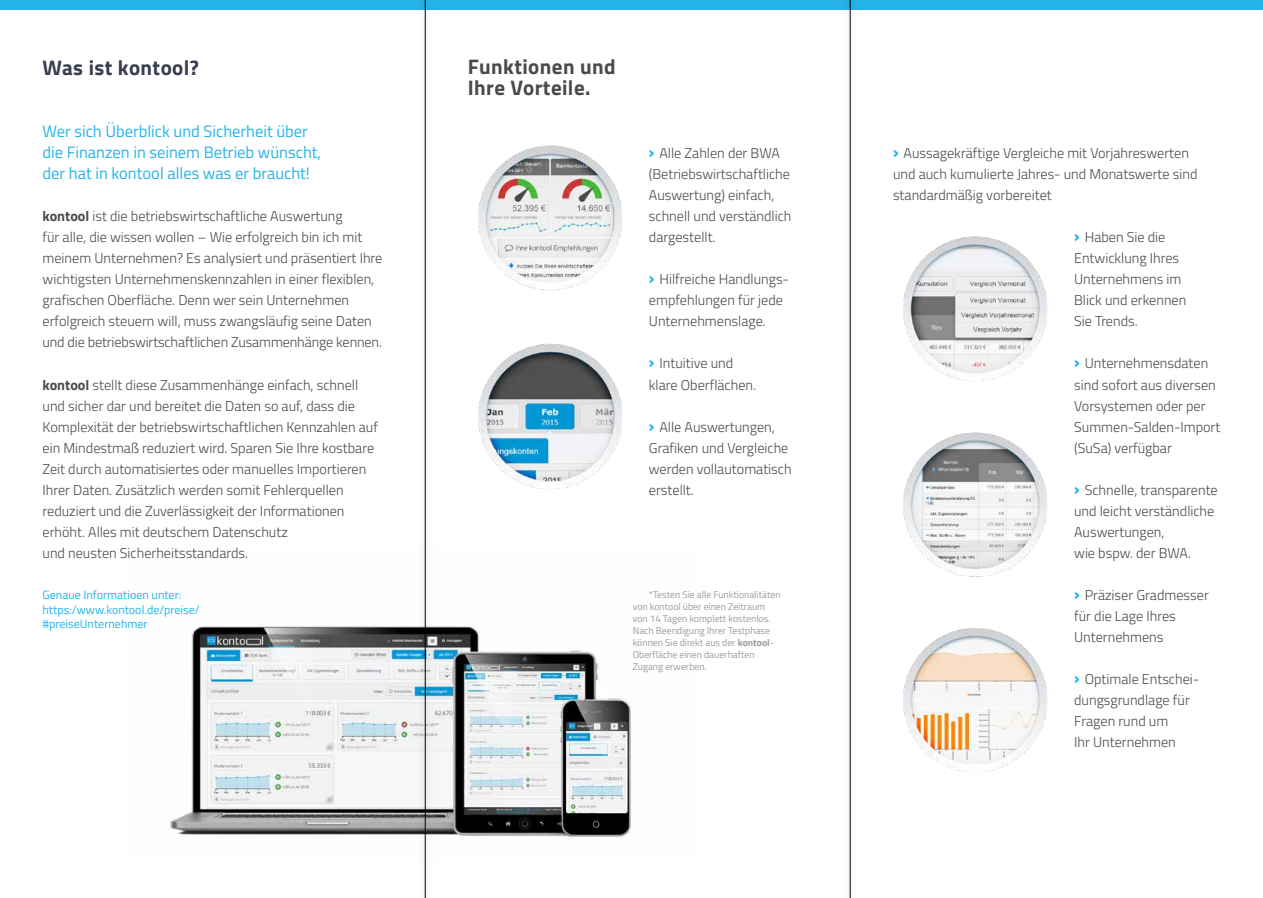
<style>
.page{position:relative;width:1263px;height:898px;background:#fff}
.page>*{position:absolute;margin:0;border:0;box-sizing:border-box;transform-origin:0 0}
.t1{font:700 21px/21px "Titillium Web";letter-spacing:.02em;color:#4a4a49}
.t2{font:700 21px "Titillium Web";letter-spacing:.02em;color:#393d4f}
.t3{font:16.5px/21px "Titillium Web";color:#26b3e8}
.t4{font:300 14.25px/21px "Titillium Web";color:#4a4a49}
.t5{font:12px/14.4px "Titillium Web";color:#26b3e8}
.t6{font:9.75px/12px "Titillium Web";color:#9b9b9a}
.s1{font-weight:700}
.s2{font-weight:700;font-size:18px;color:#26b3e8}
</style>
<div class="page">
<img style="left:170px;top:625px;width:461px;height:213px">
<img style="left:903px;top:628px;width:144px;height:144px">
<div style="left:0;top:0;width:1263px;height:9px;background:#26b3e8"></div>
<div style="left:842px;top:0;width:16px;height:897px;background:#000;opacity:.75"></div>
<hr style="left:850px;top:0;width:1px;height:897px;background:#000">
<img style="left:478px;top:145px;width:144px;height:146px">
<img style="left:478px;top:343px;width:144px;height:146px">
<img style="left:903px;top:432px;width:144px;height:145px">
<img style="left:903px;top:236px;width:144px;height:145px">
<div style="left:417px;top:0;width:17px;height:897px;background:#000;opacity:.75"></div>
<hr style="left:425px;top:0;width:1px;height:897px;background:#000">
<h1 class="t2" style="left:43px;top:51px;width:158px">Was ist kontool?</h1>
<h1 class="t1" style="left:468px;top:55px;width:149px">Funktionen und<br>Ihre Vorteile.</h1>
<p class="t3" style="left:43px;top:120px;width:280px">Wer sich Überblick und Sicherheit über die Finanzen in seinem Betrieb wünscht, der hat in kontool alles was er braucht!</p>
<p class="t4" style="left:43px;top:205px;width:341px"><span class="s1">kontool</span> ist die betriebswirtschaftliche Auswertung<br>für alle, die wissen wollen – Wie erfolgreich bin ich mit meinem Unternehmen? Es analysiert und präsentiert Ihre wichtigsten Unternehmenskennzahlen in einer flexiblen, grafischen Oberfläche. Denn wer sein Unternehmen erfolgreich steuern will, muss zwangsläufig seine Daten und die betriebswirtschaftlichen Zusammenhänge kennen.</p>
<p class="t4" style="left:43px;top:373px;width:337px"><span class="s1">kontool</span> stellt diese Zusammenhänge einfach, schnell und sicher dar und bereitet die Daten so auf, dass die Komplexität der betriebswirtschaftlichen Kennzahlen auf ein Mindestmaß reduziert wird. Sparen Sie Ihre kostbare Zeit durch automatisiertes oder manuelles Importieren Ihrer Daten. Zusätzlich werden somit Fehlerquellen reduziert und die Zuverlässigkeit der Informationen erhöht. Alles mit deutschem Datenschutz<br>und neusten Sicherheitsstandards.</p>
<p class="t4" style="left:649px;top:142px;width:144px"><span class="s2">›</span> Alle Zahlen der BWA (Betriebswirtschaftliche<br>Auswertung) einfach, schnell und verständlich dargestellt.</p>
<p class="t4" style="left:649px;top:268px;width:141px"><span class="s2">›</span> Hilfreiche Handlungs&shy;empfehlungen für jede<br>Unternehmenslage.</p>
<p class="t4" style="left:649px;top:352px;width:109px"><span class="s2">›</span> Intuitive und klare Oberflächen.</p>
<p class="t4" style="left:649px;top:415px;width:144px"><span class="s2">›</span> Alle Auswertungen,<br>Grafiken und Vergleiche werden vollautomatisch erstellt.</p>
<p class="t5" style="left:43px;top:587px;width:159px">Genaue Informatioen unter: https:/www.kontool.de/preise/ #preiseUnternehmer</p>
<p class="t6" style="left:633px;top:587px;width:149px;text-indent:16px">*Testen Sie alle Funktionalitäten von kontool über einen Zeitraum von 14 Tagen komplett kostenlos.<br>Nach Beendigung Ihrer Testphase können Sie direkt aus der <span class="s1">kontool</span>-<br>Oberfläche einen dauerhaften<br>Zugang erwerben.</p>
<p class="t4" style="left:893px;top:142px;width:306px"><span class="s2">›</span> Aussagekräftige Vergleiche mit Vorjahreswerten und auch kumulierte Jahres- und Monatswerte sind standardmäßig vorbereitet</p>
<p class="t4" style="left:1074px;top:226px;width:114px"><span class="s2">›</span> Haben Sie die<br>Entwicklung Ihres<br>Unternehmens im<br>Blick und erkennen<br>Sie Trends.</p>
<p class="t4" style="left:1074px;top:352px;width:148px"><span class="s2">›</span> Unternehmensdaten sind sofort aus diversen<br>Vorsystemen oder per<br>Summen-Salden-Import (SuSa) verfügbar</p>
<p class="t4" style="left:1074px;top:478px;width:145px"><span class="s2">›</span> Schnelle, transparente und leicht verständliche<br>Auswertungen,<br>wie bspw. der BWA.</p>
<p class="t4" style="left:1074px;top:583px;width:136px"><span class="s2">›</span> Präziser Gradmesser für die Lage Ihres<br>Unternehmens</p>
<p class="t4" style="left:1074px;top:667px;width:127px"><span class="s2">›</span> Optimale Entschei&shy;dungsgrundlage für<br>Fragen rund um<br>Ihr Unternehmen</p>
</div>
